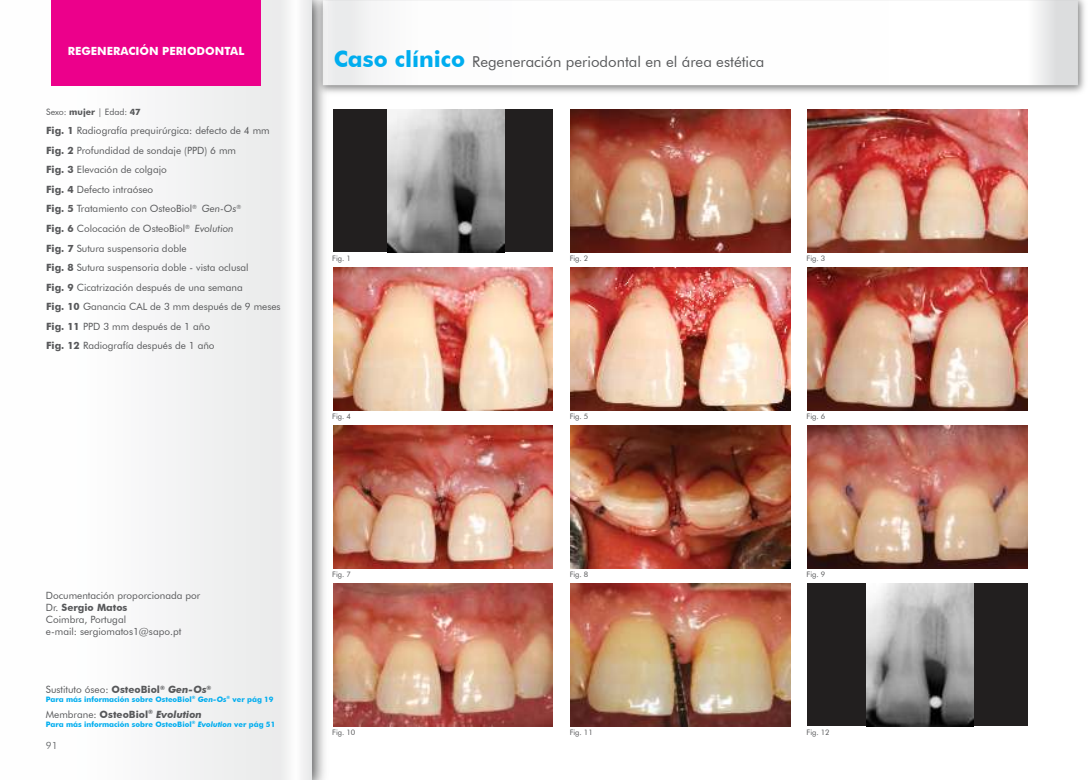
<style>
.page{position:relative;width:1088px;height:780px;background:#fff}
.page>*{position:absolute;margin:0;border:0;box-sizing:border-box;transform-origin:0 0}
.t1{font:15px "Futura BT";color:#58595b}
.t2{font:700 11.25px "Futura BT";color:#fff}
.t3{font:10px/19.5px "Futura BT";color:#57585a}
.t4{font:10px "Futura BT";color:#6c6e70}
.t5{font:8.75px "Futura BT";color:#57585a}
.t6{font:7.62px "Futura BT";color:#57585a}
.t7{font:700 7.5px "Futura BT";color:#00adef}
.s1{font-weight:700}
.s2{font-style:italic}
.s3{font-weight:700;font-size:22.5px;color:#00adef}
.s4{font-weight:700;font-style:italic}
</style>
<div class="page">
<img style="left:332px;top:0;width:753px;height:93px">
<img style="left:332px;top:0;width:746px;height:85px">
<img style="left:312px;top:0;width:20px;height:780px">
<img style="left:51px;top:0;width:261px;height:780px">
<div style="left:51px;top:0;width:210px;height:85px;background:#ec008b"></div>
<img style="left:570px;top:425px;width:220px;height:143px">
<img style="left:570px;top:268px;width:220px;height:142px">
<img style="left:807px;top:268px;width:220px;height:142px">
<img style="left:333px;top:425px;width:219px;height:143px">
<img style="left:807px;top:425px;width:220px;height:143px">
<img style="left:333px;top:583px;width:219px;height:143px">
<img style="left:570px;top:583px;width:220px;height:143px">
<img style="left:570px;top:110px;width:220px;height:142px">
<div style="left:807px;top:583px;width:220px;height:143px;background:#221f1f"></div>
<img style="left:867px;top:583px;width:106px;height:143px">
<img style="left:807px;top:110px;width:220px;height:142px">
<div style="left:334px;top:110px;width:219px;height:142px;background:#221f1f"></div>
<img style="left:387px;top:110px;width:117px;height:142px">
<img style="left:333px;top:268px;width:219px;height:142px">
<p class="t2" style="left:68px;top:46px;width:178px">REGENERACIÓN PERIODONTAL</p>
<p class="t5" style="left:46px;top:108px;width:96px">Sexo: <span class="s1">mujer</span> | Edad: <span class="s1">47</span></p>
<p class="t3" style="left:46px;top:122px;width:236px"><span class="s1">Fig. 1</span> Radiografía prequirúrgica: defecto de 4 mm <span class="s1">Fig. 2</span> Profundidad de sondaje (PPD) 6 mm<br><span class="s1">Fig. 3</span> Elevación de colgajo<br><span class="s1">Fig. 4</span> Defecto intraóseo<br><span class="s1">Fig. 5</span> Tratamiento con OsteoBiol<sup>®</sup> <span class="s2">Gen-Os</span><sup>®<br></sup><span class="s1">Fig. 6</span> Colocación de OsteoBiol<sup>®</sup> <span class="s2">Evolution<br></span><span class="s1">Fig. 7</span> Sutura suspensoria doble<br><span class="s1">Fig. 8</span> Sutura suspensoria doble - vista oclusal<br><span class="s1">Fig. 9</span> Cicatrización después de una semana<br><span class="s1">Fig. 10</span> Ganancia CAL de 3 mm después de 9 meses <span class="s1">Fig. 11</span> PPD 3 mm después de 1 año<br><span class="s1">Fig. 12</span> Radiografía después de 1 año</p>
<h1 class="t1" style="left:334px;top:56px;width:432px"><span class="s3">Caso clínico</span> Regeneración periodontal en el área estética</h1>
<p class="t6" style="left:332px;top:255px;width:20px">Fig. 1</p>
<p class="t6" style="left:332px;top:413px;width:20px">Fig. 4</p>
<p class="t6" style="left:570px;top:255px;width:20px">Fig. 2</p>
<p class="t6" style="left:570px;top:413px;width:20px">Fig. 5</p>
<p class="t6" style="left:806px;top:255px;width:20px">Fig. 3</p>
<p class="t6" style="left:806px;top:413px;width:20px">Fig. 6</p>
<p class="t3" style="left:46px;top:590px;width:156px;line-height:12px">Documentación proporcionada por<br>Dr. <span class="s1">Sergio Matos<br></span>Coimbra, Portugal<br>e-mail: sergiomatos1@sapo.pt</p>
<p class="t3" style="left:46px;top:680px;width:167px">Sustituto óseo: <span class="s1">OsteoBiol</span><sup>®</sup> <span class="s4">Gen-Os</span><sup>®</sup></p>
<p class="t7" style="left:46px;top:696px;width:229px">Para más información sobre OsteoBiol<sup>®</sup> <span class="s2">Gen-Os</span><sup>®</sup> ver pág 19</p>
<p class="t3" style="left:46px;top:705px;width:157px">Membrane: <span class="s1">OsteoBiol</span><sup>®</sup> <span class="s4">Evolution</span></p>
<p class="t7" style="left:46px;top:720px;width:231px">Para más información sobre OsteoBiol<sup>®</sup> <span class="s2">Evolution</span> ver pág 51</p>
<p class="t4" style="left:46px;top:741px;width:13px">91</p>
<p class="t6" style="left:332px;top:570px;width:20px">Fig. 7</p>
<p class="t6" style="left:332px;top:729px;width:25px">Fig. 10</p>
<p class="t6" style="left:570px;top:570px;width:20px">Fig. 8</p>
<p class="t6" style="left:570px;top:729px;width:25px">Fig. 11</p>
<p class="t6" style="left:806px;top:570px;width:20px">Fig. 9</p>
<p class="t6" style="left:806px;top:729px;width:25px">Fig. 12</p>
</div>
